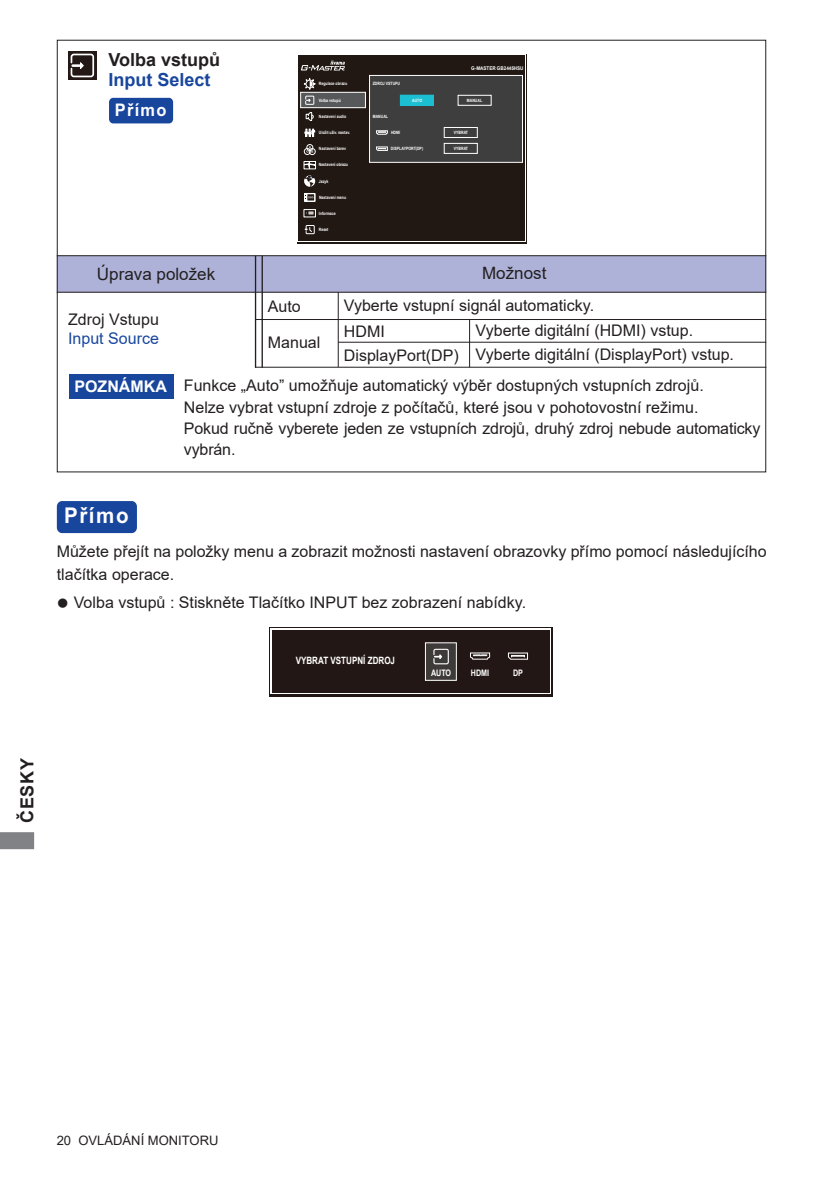
<style>
.page{position:relative;width:840px;height:1191px;background:#fff}
.page>*{position:absolute;margin:0;border:0;box-sizing:border-box;transform-origin:0 0}
.t1{font:700 21.6px "Arial";letter-spacing:.075em;color:#fff;scale:.95 1}
.t2{font:700 18px "Arial";color:#231f20}
.t3{font:700 18px "Arial";color:#18469d}
.t4{font:700 17.4px "Arial";letter-spacing:.075em;color:#fff;scale:.95 1}
.t5{font:17px "Arial";color:#231f20}
.t6{font:16px/21.2px "Arial";color:#231f20}
.t7{font:16px "Arial";color:#18469d}
.t8{font:13px "Arial";color:#231f20}
.t9{font:700 10px "Arial";color:#fff;scale:.8 1}
.t10{font:700 9px "Arial";color:#fff;scale:.8 1}
.t11{font:700 5px "Arial";color:#fff;scale:.9 1}
.t12{font:700 4.4px "Arial";color:#fff;scale:.8 1}
.s1{font-weight:700;color:#fff}
</style>
<div class="page">
<svg style="left:0;top:832px;width:34px;height:17px"></svg>
<div style="left:57px;top:256px;width:708px;height:36px;background:#aeb2d8;border:2px solid #aeb2d8"></div>
<hr style="left:57px;top:255px;width:708px;height:1px;background:#231f20">
<hr style="left:255px;top:256px;width:1px;height:112px;background:#231f20">
<hr style="left:261px;top:256px;width:2px;height:112px;background:#231f20">
<hr style="left:57px;top:292px;width:708px;height:1px;background:#231f20">
<hr style="left:337px;top:292px;width:1px;height:75px;background:#231f20">
<hr style="left:338px;top:342px;width:427px;height:1px;background:#231f20">
<hr style="left:255px;top:367px;width:510px;height:1px;background:#231f20">
<hr style="left:255px;top:319px;width:510px;height:1px;background:#231f20">
<hr style="left:469px;top:319px;width:1px;height:48px;background:#231f20">
<div style="left:110px;top:99px;width:62px;height:24px;background:#18469d;border-radius:3px"></div>
<div style="left:109px;top:98px;width:64px;height:25px;border:2px solid #18469d;border-radius:3px"></div>
<div style="left:58px;top:502px;width:78px;height:30px;background:#18469d;border-radius:4px"></div>
<div style="left:57px;top:501px;width:80px;height:32px;border:2px solid #18469d;border-radius:4px"></div>
<div style="left:69px;top:374px;width:104px;height:25px;background:#18469d"></div>
<div style="left:298px;top:56px;width:226px;height:185px;background:#211814"></div>
<div style="left:300px;top:92px;width:65px;height:16px;background:#57585a"></div>
<div style="left:300px;top:92px;width:65px;height:16px;border:1px solid #fff"></div>
<div style="left:369px;top:75px;width:153px;height:87px;background:#3e3e3f"></div>
<div style="left:369px;top:75px;width:153px;height:88px;border:1px solid #fff"></div>
<svg style="left:304px;top:78px;width:11px;height:11px"></svg>
<div style="left:303px;top:161px;width:13px;height:8px;border:1px solid #fff"></div>
<svg style="left:303px;top:162px;width:12px;height:7px"></svg>
<div style="left:306px;top:144px;width:7px;height:7px;border:1px solid #fff;border-radius:50%"></div>
<div style="left:304px;top:148px;width:6px;height:7px;border:1px solid #fff;border-radius:50%"></div>
<div style="left:309px;top:148px;width:6px;height:7px;border:1px solid #fff;border-radius:50%"></div>
<svg style="left:306px;top:146px;width:7px;height:7px"></svg>
<svg style="left:304px;top:176px;width:11px;height:11px"></svg>
<div style="left:305px;top:225px;width:9px;height:9px;border:1px solid #fff"></div>
<svg style="left:305px;top:227px;width:7px;height:5px"></svg>
<div style="left:305px;top:96px;width:9px;height:9px;border:1px solid #fff"></div>
<svg style="left:305px;top:112px;width:9px;height:9px"></svg>
<div style="left:304px;top:193px;width:11px;height:9px;border:1px solid #fff"></div>
<svg style="left:304px;top:193px;width:9px;height:8px"></svg>
<div style="left:303px;top:209px;width:12px;height:8px;border:1px solid #fff"></div>
<svg style="left:306px;top:212px;width:7px;height:2px"></svg>
<svg style="left:304px;top:129px;width:11px;height:7px"></svg>
<svg style="left:301px;top:60px;width:44px;height:10px"></svg>
<div style="left:443px;top:143px;width:34px;height:11px;border:1px solid #fff"></div>
<svg style="left:376px;top:130px;width:11px;height:5px"></svg>
<svg style="left:376px;top:146px;width:11px;height:5px"></svg>
<div style="left:400px;top:95px;width:33px;height:10px;background:#1cbed2"></div>
<div style="left:457px;top:95px;width:34px;height:11px;border:1px solid #fff"></div>
<div style="left:443px;top:127px;width:34px;height:11px;border:1px solid #fff"></div>
<div style="left:269px;top:626px;width:283px;height:70px;background:#221714"></div>
<div style="left:270px;top:628px;width:280px;height:66px;background:linear-gradient(to right,#221714,#221714)"></div>
<div style="left:272px;top:630px;width:277px;height:62px;background:#221714"></div>
<div style="left:425px;top:643px;width:31px;height:37px;background:#3e3a39"></div>
<div style="left:433px;top:649px;width:15px;height:15px;border:1px solid #fff;border-radius:2px"></div>
<svg style="left:434px;top:654px;width:8px;height:5px"></svg>
<svg style="left:507px;top:652px;width:21px;height:8px"></svg>
<div style="left:510px;top:655px;width:14px;height:3px;border:1px solid #fff"></div>
<svg style="left:470px;top:652px;width:20px;height:8px"></svg>
<svg style="left:68px;top:51px;width:29px;height:29px"></svg>
<div style="left:71px;top:54px;width:23px;height:23px;border:2px solid #fff;border-radius:2px"></div>
<svg style="left:73px;top:62px;width:11px;height:7px"></svg>
<p class="t2" style="left:108px;top:47px;width:113px">Volba vstupů</p>
<p class="t3" style="left:108px;top:67px;width:104px">Input Select</p>
<p class="t4" style="left:115px;top:98px;width:56px">Přímo</p>
<p class="t12" style="left:318px;top:81px;width:37px">Regulace obrazu</p>
<p class="t12" style="left:318px;top:97px;width:29px">Volba vstupů</p>
<p class="t12" style="left:319px;top:113px;width:36px">Nastavení audio</p>
<p class="t12" style="left:319px;top:129px;width:41px">Uložit uživ. nastav.</p>
<p class="t12" style="left:319px;top:146px;width:36px">Nastavení barev</p>
<p class="t12" style="left:318px;top:178px;width:14px">Jazyk</p>
<p class="t12" style="left:318px;top:162px;width:38px">Nastavení obrazu</p>
<p class="t12" style="left:319px;top:194px;width:36px">Nastavení menu</p>
<p class="t12" style="left:318px;top:210px;width:23px">Informace</p>
<p class="t12" style="left:318px;top:226px;width:14px">Reset</p>
<p class="t11" style="left:471px;top:65px;width:60px">G-MASTER GB2445HSU</p>
<p class="t12" style="left:372px;top:81px;width:36px">ZDROJ VSTUPU</p>
<p class="t12" style="left:372px;top:113px;width:21px">MANUAL</p>
<p class="t12" style="left:412px;top:97px;width:14px">AUTO</p>
<p class="t12" style="left:466px;top:97px;width:21px">MANUAL</p>
<p class="t12" style="left:453px;top:130px;width:19px">VYBRAT</p>
<p class="t12" style="left:391px;top:129px;width:13px">HDMI</p>
<p class="t12" style="left:391px;top:146px;width:42px">DISPLAYPORT(DP)</p>
<p class="t12" style="left:453px;top:145px;width:19px">VYBRAT</p>
<p class="t5" style="left:97px;top:262px;width:120px">Úprava položek</p>
<p class="t5" style="left:482px;top:262px;width:66px">Možnost</p>
<p class="t6" style="left:68px;top:309px;width:92px">Zdroj Vstupu</p>
<p class="t7" style="left:68px;top:327px;width:92px">Input Source</p>
<p class="t6" style="left:268px;top:296px;width:34px">Auto</p>
<p class="t6" style="left:475px;top:292px;width:260px;line-height:24.8px;text-indent:-132px">Vyberte vstupní signál automaticky.<br>Vyberte digitální (HDMI) vstup.<br>Vyberte digitální (DisplayPort) vstup.</p>
<p class="t6" style="left:344px;top:319px;width:116px;line-height:23.8px">HDMI<br>DisplayPort(DP)</p>
<p class="t6" style="left:268px;top:331px;width:54px">Manual</p>
<p class="t6" style="left:184px;top:375px;width:577px;text-indent:-109px"><span class="s1">POZNÁMKA</span> Funkce „Auto” umožňuje automatický výběr dostupných vstupních zdrojů.<br>Nelze vybrat vstupní zdroje z počítačů, které jsou v pohotovostní režimu.<br>Pokud ručně vyberete jeden ze vstupních zdrojů, druhý zdroj nebude automaticky vybrán.</p>
<h1 class="t1" style="left:64px;top:501px;width:69px">Přímo</h1>
<p class="t6" style="left:57px;top:540px;width:711px;line-height:22.6px">Můžete přejít na položky menu a zobrazit možnosti nastavení obrazovky přímo pomocí následujícího tlačítka operace.</p>
<p class="t6" style="left:57px;top:592px;width:470px">● Volba vstupů : Stiskněte Tlačítko INPUT bez zobrazení nabídky.</p>
<p class="t9" style="left:295px;top:654px;width:126px">VYBRAT VSTUPNÍ ZDROJ</p>
<p class="t10" style="left:431px;top:666px;width:27px">AUTO</p>
<p class="t10" style="left:470px;top:666px;width:24px">HDMI</p>
<p class="t10" style="left:512px;top:666px;width:14px">DP</p>
<p class="t2" style="left:14px;top:822px;width:66px;rotate:-90deg">ČESKY</p>
<p class="t8" style="left:57px;top:1131px;width:163px">20 OVLÁDÁNÍ MONITORU</p>
</div>
